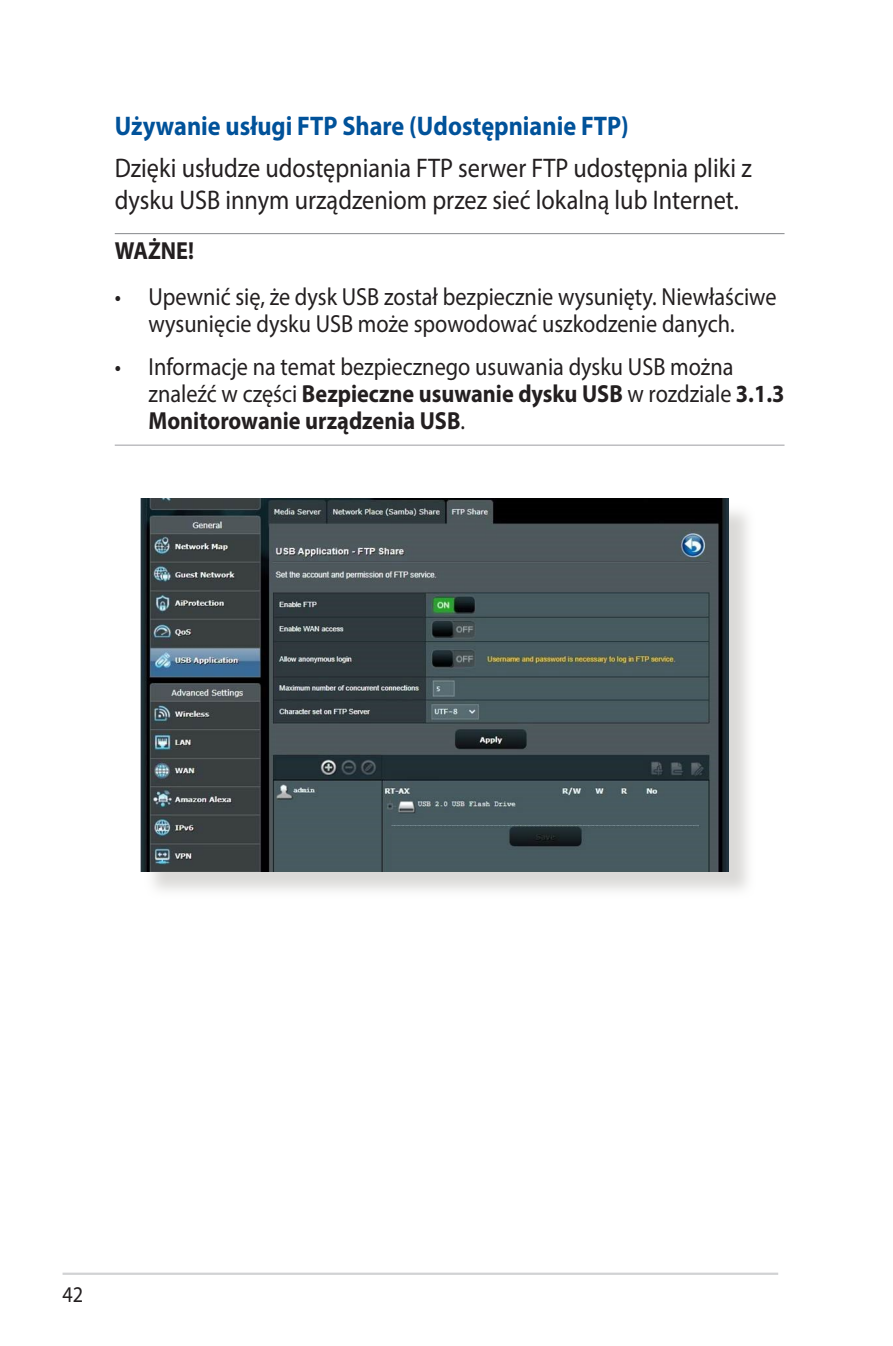
<style>
.page{position:relative;width:893px;height:1346px;background:#fff}
.page>*{position:absolute;margin:0;border:0;box-sizing:border-box;transform-origin:0 0}
.t1{font:27px/32.4px "Myriad Pro";color:#231f20;scale:.9 1}
.t2{font:700 27px "Myriad Pro";color:#01529a;scale:.9 1}
.t3{font:24.75px/27px "Myriad Pro";color:#231f20;text-align:center;scale:.9 1}
.t4{font:700 24.75px "Myriad Pro";color:#231f20;scale:.9 1}
.t5{font:22.5px "Myriad Pro";color:#231f20;scale:.9 1}
.s1{font-weight:700}
</style>
<div class="page">
<hr style="left:63px;top:1272px;width:715px;height:3px;background:#d1d2d4">
<hr style="left:115px;top:233px;width:669px;height:1px;background:#939598">
<hr style="left:115px;top:445px;width:669px;height:1px;background:#a8a9ad">
<div style="left:144px;top:502px;width:613px;height:397px;background:#cfcecb;opacity:.75"></div>
<img style="left:140px;top:499px;width:589px;height:372px">
<p class="t2" style="left:115px;top:108px;width:573px">Używanie usługi FTP Share (Udostępnianie FTP)</p>
<p class="t1" style="left:115px;top:151px;width:709px">Dzięki usłudze udostępniania FTP serwer FTP udostępnia pliki z dysku USB innym urządzeniom przez sieć lokalną lub Internet.</p>
<p class="t4" style="left:115px;top:234px;width:90px">WAŻNE!</p>
<p class="t3" style="left:115px;top:283px;width:737px">• Upewnić się, że dysk USB został bezpiecznie wysunięty. Niewłaściwe wysunięcie dysku USB może spowodować uszkodzenie danych.</p>
<p class="t3" style="left:148px;top:353px;width:708px;text-align:left;text-indent:-34px">• Informacje na temat bezpiecznego usuwania dysku USB można znaleźć w części <span class="s1">Bezpieczne usuwanie dysku USB</span> w rozdziale <span class="s1">3.1.3<br>Monitorowanie urządzenia USB</span>.</p>
<p class="t5" style="left:63px;top:1281px;width:25px">42</p>
</div>
